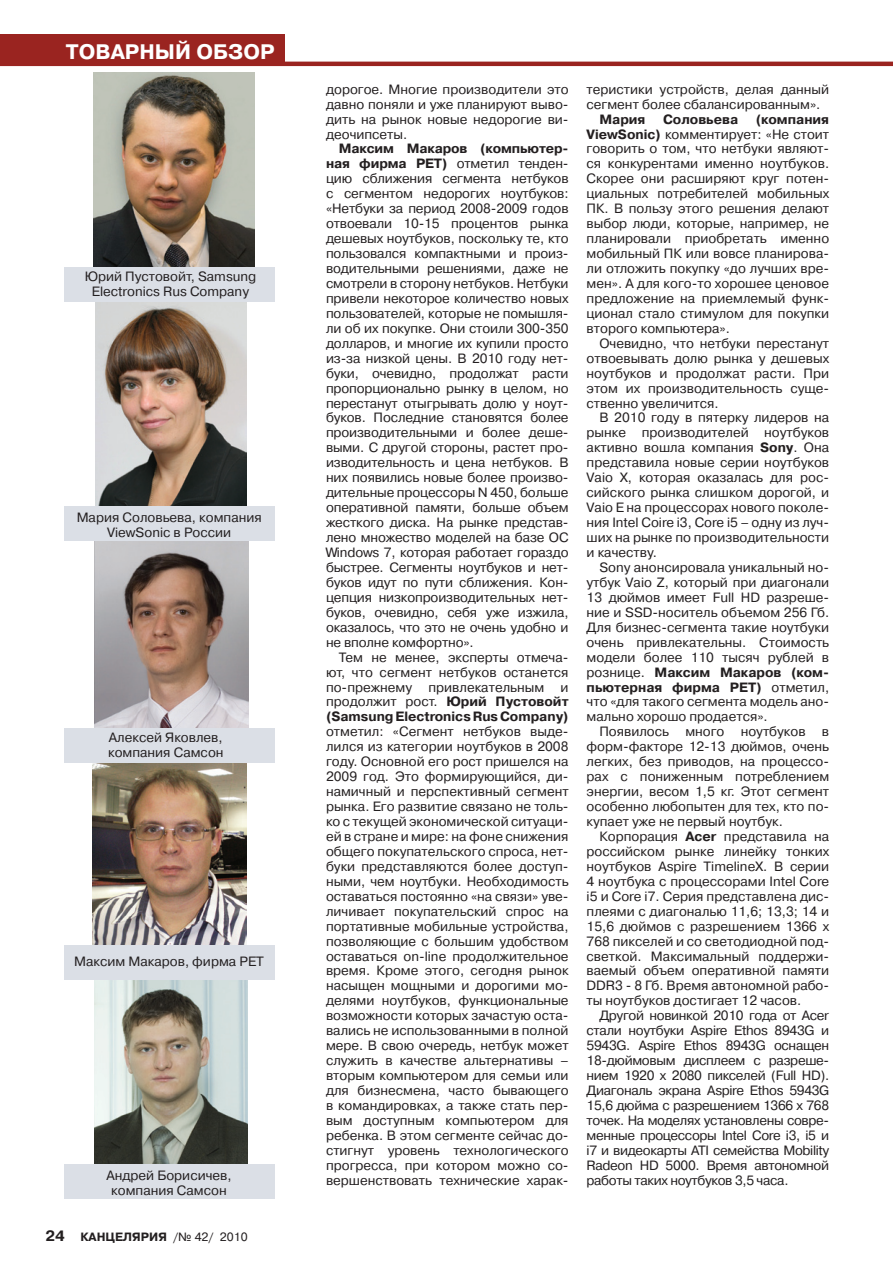
<style>
.page{position:relative;width:893px;height:1263px;background:#fff}
.page>*{position:absolute;margin:0;border:0;box-sizing:border-box;transform-origin:0 0}
.t1{font:700 21px "Pragmatica C";color:#fff}
.osnovn_texst{font:13.5px/15px "Pragmatica C";letter-spacing:-.01em;color:#231f20;text-align:justify}
.osnovn_texst-2{font:700 13.5px "Pragmatica C";color:#231f20}
.t2{font:700 12px "Pragmatica C";color:#231f20}
.s1{font-size:15px}
.s2{font-weight:400}
.s3{font-weight:700}
</style>
<div class="page">
<div style="left:0;top:34px;width:285px;height:30px;background:#9a2420"></div>
<hr style="left:0;top:62px;width:893px;height:4px;background:#9a2420">
<img style="left:93px;top:762px;width:154px;height:183px">
<img style="left:93px;top:72px;width:162px;height:195px">
<img style="left:95px;top:301px;width:152px;height:205px">
<img style="left:94px;top:979px;width:153px;height:185px">
<img style="left:94px;top:540px;width:154px;height:188px">
<div style="left:64px;top:1164px;width:211px;height:34px;background:#dbdfe6"></div>
<div style="left:64px;top:506px;width:211px;height:34px;background:#dbdfe6"></div>
<div style="left:64px;top:945px;width:211px;height:34px;background:#dbdfe6"></div>
<div style="left:64px;top:267px;width:211px;height:34px;background:#dbdfe6"></div>
<div style="left:64px;top:728px;width:211px;height:34px;background:#dbdfe6"></div>
<h1 class="t1" style="left:66px;top:40px;width:211px">ТОВАРНЫЙ ОБЗОР</h1>
<p class="osnovn_texst" style="left:85px;top:269px;width:173px;text-align:center">Юрий Пустовойт, Samsung<br>Electronics Rus Company</p>
<p class="osnovn_texst" style="left:77px;top:510px;width:187px;text-align:center">Мария Соловьева, компания<br>ViewSonic в России</p>
<p class="osnovn_texst" style="left:108px;top:730px;width:117px">Алексей Яковлев, компания Самсон</p>
<p class="osnovn_texst" style="left:74px;top:953px;width:191px">Максим Макаров, фирма РЕТ</p>
<p class="osnovn_texst" style="left:106px;top:1168px;width:127px">Андрей Борисичев,</p>
<p class="osnovn_texst" style="left:111px;top:1183px;width:117px">компания Самсон</p>
<p class="t2" style="left:46px;top:1231px;width:204px"><span class="s1">24</span> КАНЦЕЛЯРИЯ <span class="s2">/№ 42/ 2010</span></p>
<p class="osnovn_texst" style="left:326px;top:82px;width:244px">дорогое. Многие производители это давно поняли и уже планируют выво&shy;дить на рынок новые недорогие ви&shy;деочипсеты.</p>
<p class="osnovn_texst" style="left:326px;top:141px;width:244px;text-align:left;text-indent:13px"><span class="s3">Максим Макаров (компьютер&shy;ная фирма РЕТ)</span> отметил тенден&shy;цию сближения сегмента нетбуков с сегментом недорогих ноутбуков: «Нетбуки за период 2008-2009 годов отвоевали 10-15 процентов рынка дешевых ноутбуков, поскольку те, кто пользовался компактными и произ&shy;водительными решениями, даже не смотрели в сторону нетбуков. Нетбуки привели некоторое количество новых пользователей, которые не помышля&shy;ли об их покупке. Они стоили 300-350 долларов, и многие их купили просто из-за низкой цены. В 2010 году нет&shy;буки, очевидно, продолжат расти пропорционально рынку в целом, но перестанут отыгрывать долю у ноут&shy;буков. Последние становятся более производительными и более деше&shy;выми. С другой стороны, растет про&shy;изводительность и цена нетбуков. В них появились новые более произво&shy;дительные процессоры N 450, больше оперативной памяти, больше объем жесткого диска. На рынке представ&shy;лено множество моделей на базе ОС Windows 7, которая работает гораздо быстрее. Сегменты ноутбуков и нет&shy;буков идут по пути сближения. Кон&shy;цепция низкопроизводительных нет&shy;буков, очевидно, себя уже изжила, оказалось, что это не очень удобно и не вполне комфортно».</p>
<p class="osnovn_texst" style="left:326px;top:649px;width:244px;text-indent:13px">Тем не менее, эксперты отмеча&shy;ют, что сегмент нетбуков останется по-прежнему привлекательным и продолжит рост. <span class="s3">Юрий Пустовойт (Samsung Electronics Rus Company) </span>отметил: «Сегмент нетбуков выде&shy;лился из категории ноутбуков в 2008 году. Основной его рост пришелся на 2009 год. Это формирующийся, ди&shy;намичный и перспективный сегмент рынка. Его развитие связано не толь&shy;ко с текущей экономической ситуаци&shy;ей в стране и мире: на фоне снижения общего покупательского спроса, нет&shy;буки представляются более доступ&shy;ными, чем ноутбуки. Необходимость оставаться постоянно «на связи» уве&shy;личивает покупательский спрос на портативные мобильные устройства, позволяющие с большим удобством оставаться on-line продолжительное время. Кроме этого, сегодня рынок насыщен мощными и дорогими мо&shy;делями ноутбуков, функциональные возможности которых зачастую оста&shy;вались не использованными в полной мере. В свою очередь, нетбук может служить в качестве альтернативы – вторым компьютером для семьи или для бизнесмена, часто бывающего в командировках, а также стать пер&shy;вым доступным компьютером для ребенка. В этом сегменте сейчас до&shy;стигнут уровень технологического прогресса, при котором можно со&shy;вершенствовать технические харак-</p>
<p class="osnovn_texst" style="left:587px;top:82px;width:244px">теристики устройств, делая данный сегмент более сбалансированным».</p>
<p class="osnovn_texst-2" style="left:599px;top:111px;width:48px">Мария</p>
<p class="osnovn_texst-2" style="left:663px;top:111px;width:77px">Соловьева</p>
<p class="osnovn_texst" style="left:587px;top:111px;width:244px;text-indent:169px"><span class="s3">(компания ViewSonic)</span> комментирует: «Не стоит говорить о том, что нетбуки являют&shy;ся конкурентами именно ноутбуков.<br>Скорее они расширяют круг потен&shy;циальных потребителей мобильных ПК. В пользу этого решения делают выбор люди, которые, например, не планировали приобретать именно мобильный ПК или вовсе планирова&shy;ли отложить покупку «до лучших вре&shy;мен». А для кого-то хорошее ценовое предложение на приемлемый функ&shy;ционал стало стимулом для покупки второго компьютера».</p>
<p class="osnovn_texst" style="left:587px;top:336px;width:244px;text-indent:13px">Очевидно, что нетбуки перестанут отвоевывать долю рынка у дешевых ноутбуков и продолжат расти. При этом их производительность суще&shy;ственно увеличится.</p>
<p class="osnovn_texst" style="left:587px;top:410px;width:244px;text-indent:13px">В 2010 году в пятерку лидеров на рынке производителей ноутбуков активно вошла компания <span class="s3">Sony</span>. Она представила новые серии ноутбуков Vaio X, которая оказалась для рос&shy;сийского рынка слишком дорогой, и Vaio E на процессорах нового поколе&shy;ния Intel Coire i3, Core i5 – одну из луч&shy;ших на рынке по производительности и качеству.</p>
<p class="osnovn_texst" style="left:587px;top:560px;width:244px;text-indent:13px">Sony анонсировала уникальный но&shy;утбук Vaio Z, который при диагонали 13 дюймов имеет Full HD разреше&shy;ние и SSD-носитель объемом 256 Гб.<br>Для бизнес-сегмента такие ноутбуки очень привлекательны. Стоимость модели более 110 тысяч рублей в рознице. <span class="s3">Максим Макаров (ком&shy;пьютерная фирма РЕТ)</span> отметил, что «для такого сегмента модель ано&shy;мально хорошо продается».</p>
<p class="osnovn_texst" style="left:587px;top:724px;width:244px;text-indent:13px">Появилось много ноутбуков в форм-факторе 12-13 дюймов, очень легких, без приводов, на процессо&shy;рах с пониженным потреблением энергии, весом 1,5 кг. Этот сегмент особенно любопытен для тех, кто по&shy;купает уже не первый ноутбук.</p>
<p class="osnovn_texst" style="left:587px;top:829px;width:244px;text-indent:13px">Корпорация <span class="s3">Acer</span> представила на российском рынке линейку тонких ноутбуков Aspire TimelineX. В серии 4 ноутбука с процессорами Intel Core i5 и Core i7. Серия представлена дис&shy;плеями с диагональю 11,6; 13,3; 14 и 15,6 дюймов с разрешением 1366 х 768 пикселей и со светодиодной под&shy;светкой. Максимальный поддержи&shy;ваемый объем оперативной памяти DDR3 - 8 Гб. Время автономной рабо&shy;ты ноутбуков достигает 12 часов.</p>
<p class="osnovn_texst" style="left:587px;top:1008px;width:244px;text-indent:13px">Другой новинкой 2010 года от Acer стали ноутбуки Aspire Ethos 8943G и 5943G. Aspire Ethos 8943G оснащен 18-дюймовым дисплеем с разреше&shy;нием 1920 х 2080 пикселей (Full HD).<br>Диагональ экрана Aspire Ethos 5943G 15,6 дюйма с разрешением 1366 х 768 точек. На моделях установлены совре&shy;менные процессоры Intel Core i3, i5 и i7 и видеокарты ATI семейства Mobility Radeon HD 5000. Время автономной работы таких ноутбуков 3,5 часа.</p>
</div>
